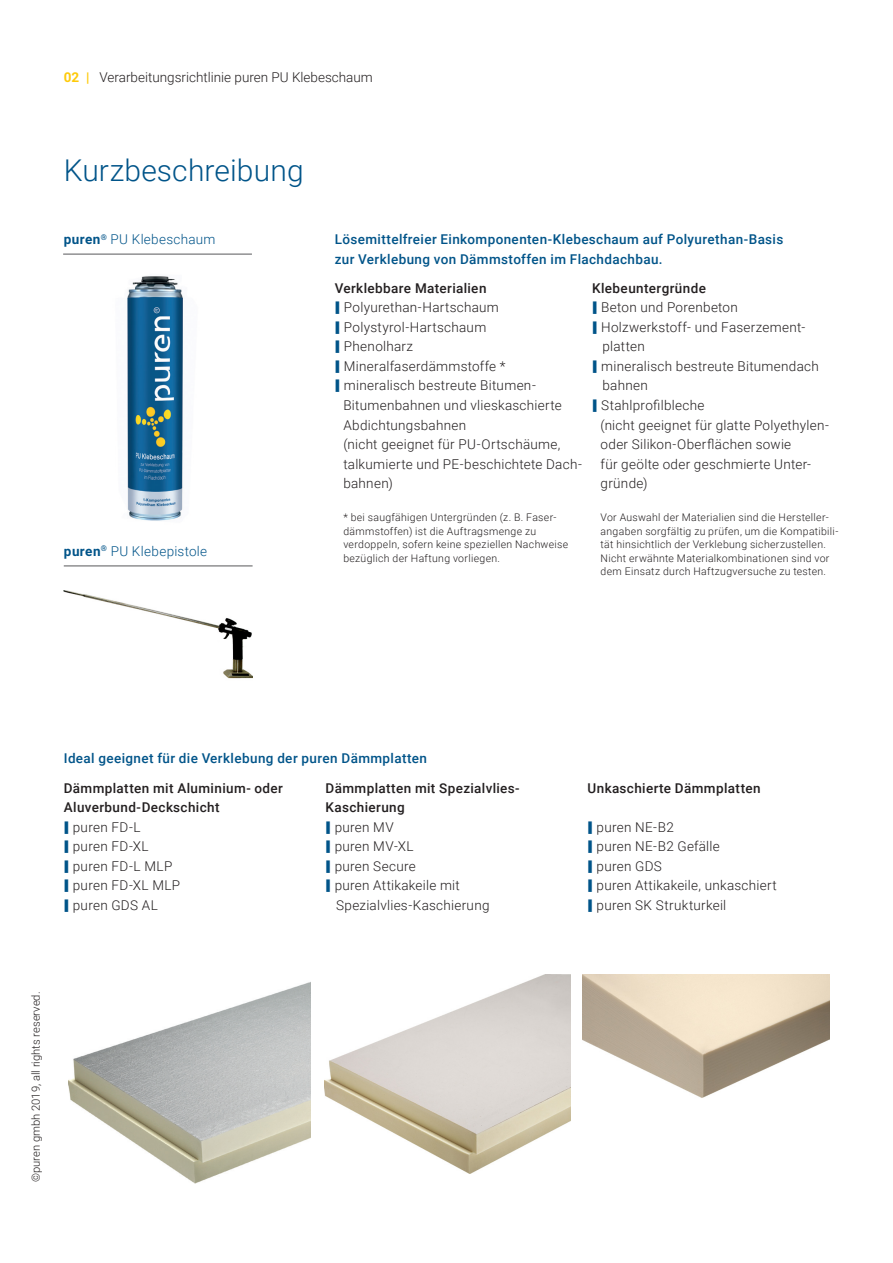
<style>
.page{position:relative;width:893px;height:1263px;background:#fff}
.page>*{position:absolute;margin:0;border:0;box-sizing:border-box;transform-origin:0 0}
.t1{font:300 30px "Roboto";letter-spacing:.005em;color:#005489}
.t2{font:300 13.5px/19.5px "Roboto";letter-spacing:.02em;color:#231f20}
.t3{font:500 13.5px "Roboto";letter-spacing:.03em;color:#005489}
.t4{font:500 13.5px "Roboto";letter-spacing:.03em;color:#231f20}
.t5{font:300 13.5px "Roboto";color:#231f20}
.Produktname{font:300 13.5px "Roboto";letter-spacing:.02em;color:#005489}
.t6{font:300 11.25px "Roboto";color:#231f20}
.t7{font:300 10.5px/13.5px "Roboto";letter-spacing:.03em;color:#231f20}
.s1{font-weight:700;color:#feca0a}
.s2{font-weight:700}
</style>
<div class="page">
<img style="left:127px;top:276px;width:56px;height:245px">
<hr style="left:63px;top:254px;width:189px;height:1px;background:#57585a">
<hr style="left:64px;top:566px;width:189px;height:1px;background:#57585a">
<img style="left:64px;top:591px;width:188px;height:88px">
<img style="left:69px;top:982px;width:241px;height:202px">
<img style="left:325px;top:974px;width:245px;height:199px">
<img style="left:583px;top:974px;width:246px;height:124px">
<p class="t5" style="left:64px;top:68px;width:311px"><span class="s1">02 |</span> Verarbeitungsrichtlinie puren PU Klebeschaum</p>
<p class="t1" style="left:64px;top:149px;width:241px">Kurzbeschreibung</p>
<p class="Produktname" style="left:64px;top:230px;width:153px"><span class="s2">puren</span><sup>®</sup> PU Klebeschaum</p>
<p class="Produktname" style="left:64px;top:542px;width:145px"><span class="s2">puren</span><sup>®</sup> PU Klebepistole</p>
<p class="t3" style="left:335px;top:230px;width:450px">Lösemittelfreier Einkomponenten-Klebeschaum auf Polyurethan-Basis</p>
<p class="t3" style="left:335px;top:249px;width:329px">zur Verklebung von Dämmstoffen im Flachdachbau.</p>
<p class="t4" style="left:335px;top:279px;width:153px">Verklebbare Materialien</p>
<p class="t2" style="left:344px;top:297px;width:156px">Polyurethan-Hartschaum</p>
<p class="t2" style="left:344px;top:317px;width:144px">Polystyrol-Hartschaum</p>
<p class="t2" style="left:344px;top:336px;width:71px">Phenolharz</p>
<p class="t2" style="left:344px;top:356px;width:163px">Mineralfaserdämmstoffe *</p>
<p class="t2" style="left:344px;top:375px;width:193px">mineralisch bestreute Bitumen-</p>
<p class="t4" style="left:592px;top:279px;width:115px">Klebeuntergründe</p>
<p class="t2" style="left:601px;top:297px;width:138px">Beton und Porenbeton</p>
<p class="t2" style="left:601px;top:317px;width:206px">Holzwerkstoff- und Faserzement-</p>
<p class="t2" style="left:603px;top:336px;width:44px">platten</p>
<p class="t2" style="left:601px;top:356px;width:219px">mineralisch bestreute Bitumendach</p>
<p class="t2" style="left:603px;top:375px;width:47px">bahnen</p>
<p class="t2" style="left:343px;top:395px;width:220px">Bitumenbahnen und vlieskaschierte</p>
<p class="t2" style="left:601px;top:395px;width:105px">Stahlprofilbleche</p>
<p class="t2" style="left:343px;top:414px;width:124px">Abdichtungsbahnen</p>
<p class="t2" style="left:343px;top:434px;width:240px">(nicht geeignet für PU-Ortschäume, talkumierte und PE-beschichtete Dach&shy;bahnen)</p>
<p class="t7" style="left:343px;top:510px;width:226px">* bei saugfähigen Untergründen (z. B. Faser&shy;dämmstoffen) ist die Auftragsmenge zu verdoppeln, sofern keine speziellen Nachweise bezüglich der Haftung vorliegen.</p>
<p class="t2" style="left:601px;top:414px;width:230px">(nicht geeignet für glatte Polyethylen-</p>
<p class="t2" style="left:601px;top:434px;width:192px">oder Silikon-Oberflächen sowie</p>
<p class="t2" style="left:601px;top:453px;width:212px">für geölte oder geschmierte Unter&shy;gründe)</p>
<p class="t7" style="left:601px;top:510px;width:239px">Vor Auswahl der Materialien sind die Hersteller&shy;angaben sorgfältig zu prüfen, um die Kompatibili&shy;tät hinsichtlich der Verklebung sicherzustellen.</p>
<p class="t7" style="left:601px;top:551px;width:230px">Nicht erwähnte Materialkombinationen sind vor</p>
<p class="t7" style="left:601px;top:564px;width:227px">dem Einsatz durch Haftzugversuche zu testen.</p>
<p class="t3" style="left:64px;top:748px;width:365px">Ideal geeignet für die Verklebung der puren Dämmplatten</p>
<p class="t4" style="left:64px;top:778px;width:221px">Dämmplatten mit Aluminium- oder</p>
<p class="t4" style="left:64px;top:798px;width:157px">Aluverbund-Deckschicht</p>
<p class="t2" style="left:73px;top:816px;width:69px">puren FD-L</p>
<p class="t2" style="left:73px;top:836px;width:77px">puren FD-XL</p>
<p class="t2" style="left:73px;top:855px;width:101px">puren FD-L MLP</p>
<p class="t2" style="left:73px;top:875px;width:109px">puren FD-XL MLP</p>
<p class="t2" style="left:73px;top:894px;width:87px">puren GDS AL</p>
<p class="t4" style="left:326px;top:778px;width:196px">Dämmplatten mit Spezialvlies-</p>
<p class="t4" style="left:326px;top:798px;width:81px">Kaschierung</p>
<p class="t2" style="left:335px;top:816px;width:61px">puren MV</p>
<p class="t2" style="left:335px;top:836px;width:80px">puren MV-XL</p>
<p class="t2" style="left:335px;top:855px;width:83px">puren Secure</p>
<p class="t2" style="left:335px;top:875px;width:127px">puren Attikakeile mit</p>
<p class="t2" style="left:336px;top:894px;width:155px">Spezialvlies-Kaschierung</p>
<p class="t6" style="left:28px;top:1182px;width:192px;rotate:-90deg">©puren gmbh 2019, all rights reserved.</p>
<p class="t4" style="left:587px;top:778px;width:175px">Unkaschierte Dämmplatten</p>
<p class="t2" style="left:597px;top:816px;width:79px">puren NE-B2</p>
<p class="t2" style="left:597px;top:836px;width:125px">puren NE-B2 Gefälle</p>
<p class="t2" style="left:597px;top:855px;width:67px">puren GDS</p>
<p class="t2" style="left:597px;top:875px;width:182px">puren Attikakeile, unkaschiert</p>
<p class="t2" style="left:597px;top:894px;width:131px">puren SK Strukturkeil</p>
</div>
